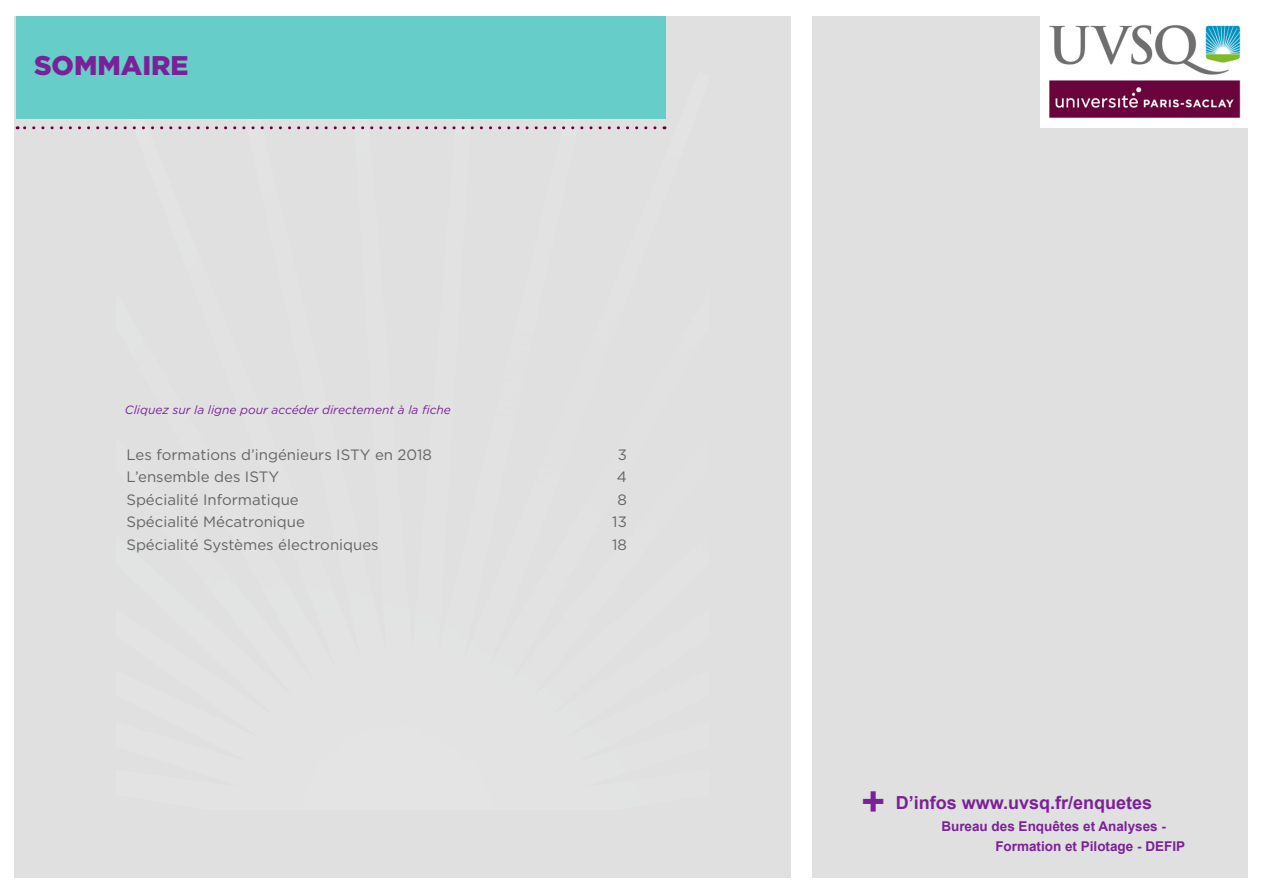
<style>
.page{position:relative;width:1263px;height:893px;background:#fff}
.page>*{position:absolute;margin:0;border:0;box-sizing:border-box;transform-origin:0 0}
.t1{font:700 40.5px "Arial";color:#7b2198}
.t2{font:900 27px "Gotham";color:#7b2198}
.t3{font:700 18px "Arial";color:#7b2198}
.t4{font:15px "Gotham";color:#646567}
.t5{font:700 13.5px "Arial";color:#7b2198}
.t6{font:italic 12px "Gotham";color:#7b2198}
</style>
<div class="page">
<div style="left:15px;top:16px;width:776px;height:861px;background:#e0e0e1"></div>
<div style="left:812px;top:16px;width:436px;height:861px;background:#e0e0e1"></div>
<img style="left:1041px;top:16px;width:207px;height:112px">
<svg style="left:17px;top:126px;width:638px;height:3px"></svg>
<div style="left:16px;top:17px;width:649px;height:102px;background:#66cdc8"></div>
<p class="t2" style="left:34px;top:47px;width:156px">SOMMAIRE</p>
<p class="t6" style="left:125px;top:402px;width:327px">Cliquez sur la ligne pour accéder directement à la fiche</p>
<p class="t4" style="left:126px;top:445px;width:307px">Les formations d’ingénieurs ISTY en 2018</p>
<p class="t4" style="left:618px;top:445px;width:11px">3</p>
<p class="t4" style="left:126px;top:467px;width:154px">L’ensemble des ISTY</p>
<p class="t4" style="left:617px;top:467px;width:12px">4</p>
<p class="t4" style="left:126px;top:490px;width:174px">Spécialité Informatique</p>
<p class="t4" style="left:617px;top:490px;width:11px">8</p>
<p class="t4" style="left:126px;top:512px;width:180px">Spécialité Mécatronique</p>
<p class="t4" style="left:612px;top:512px;width:16px">13</p>
<p class="t4" style="left:126px;top:535px;width:254px">Spécialité Systèmes électroniques</p>
<p class="t4" style="left:612px;top:535px;width:16px">18</p>
<p class="t1" style="left:861px;top:773px;width:25px">+</p>
<p class="t3" style="left:896px;top:790px;width:258px">D’infos www.uvsq.fr/enquetes</p>
<p class="t5" style="left:941px;top:817px;width:226px">Bureau des Enquêtes et Analyses -</p>
<p class="t5" style="left:995px;top:836px;width:191px">Formation et Pilotage - DEFIP</p>
</div>
